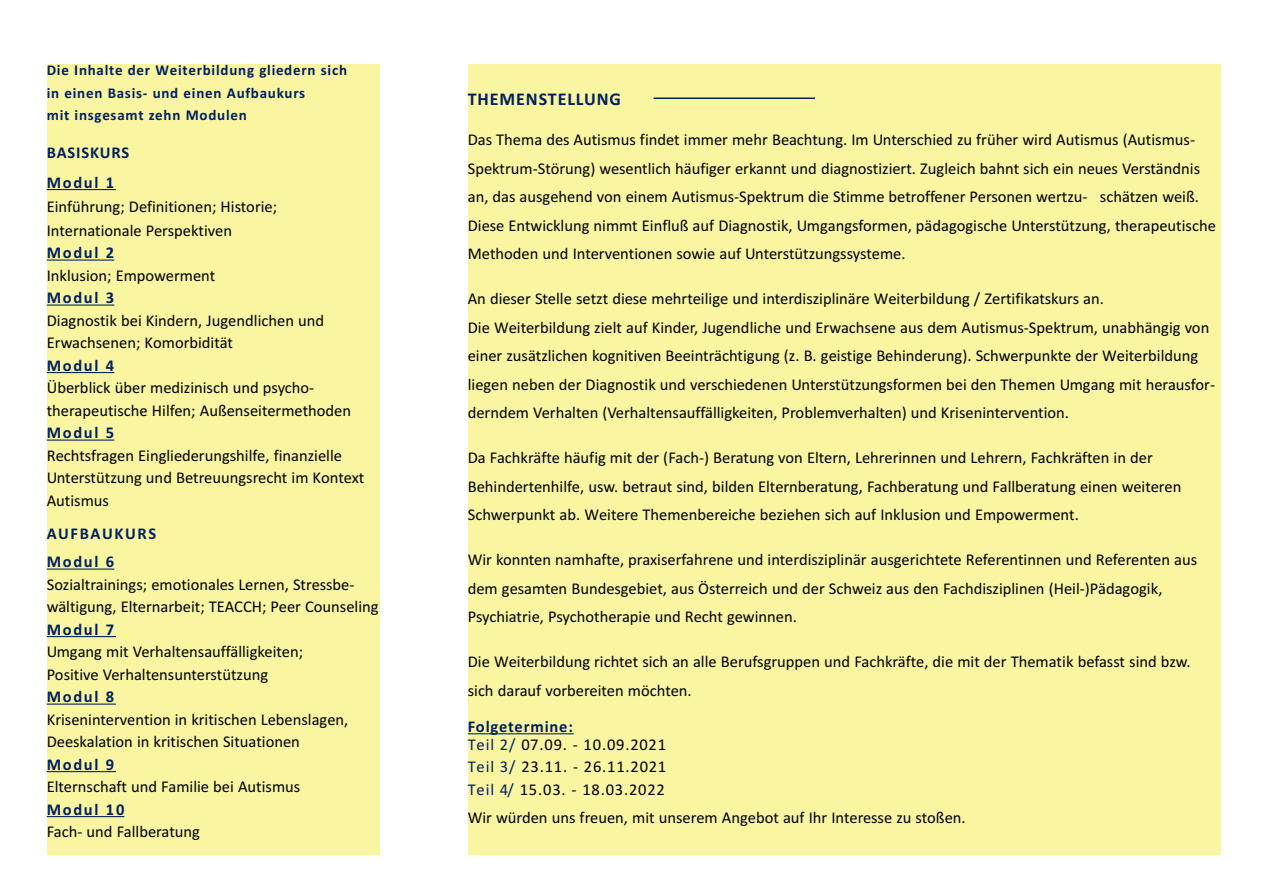
<style>
.page{position:relative;width:1263px;height:893px;background:#fff}
.page>*{position:absolute;margin:0;border:0;box-sizing:border-box;transform-origin:0 0}
.t1{font:700 18px "Calibri";letter-spacing:.05em;color:#002060}
.t2{font:16.5px/28.5px "Calibri";color:#000}
.t3{font:16.5px/18px "Calibri";letter-spacing:.05em;color:#000}
.t4{font:700 16.5px/28.5px "Calibri";letter-spacing:.1em;color:#002060}
.t5{font:700 16.5px/30px "Calibri";letter-spacing:.05em;color:#002060}
.t6{font:700 15px/22.5px "Calibri";letter-spacing:.05em;color:#002060}
.s1{font-weight:700;color:#002060}
.s2{color:#002060}
</style>
<div class="page">
<div style="left:47px;top:64px;width:332px;height:791px;background:#f9f5a1"></div>
<hr style="left:47px;top:189px;width:69px;height:1px;background:#002060">
<hr style="left:47px;top:260px;width:67px;height:1px;background:#002060">
<hr style="left:47px;top:305px;width:67px;height:1px;background:#002060">
<hr style="left:47px;top:372px;width:67px;height:1px;background:#002060">
<hr style="left:47px;top:440px;width:67px;height:1px;background:#002060">
<hr style="left:47px;top:569px;width:67px;height:1px;background:#002060">
<hr style="left:47px;top:636px;width:69px;height:1px;background:#002060">
<hr style="left:47px;top:704px;width:69px;height:1px;background:#002060">
<hr style="left:47px;top:771px;width:69px;height:1px;background:#002060">
<hr style="left:47px;top:816px;width:77px;height:1px;background:#002060">
<div style="left:468px;top:64px;width:752px;height:791px;background:#f9f5a1"></div>
<hr style="left:468px;top:733px;width:106px;height:1px;background:#002060">
<hr style="left:653px;top:98px;width:162px;height:1px;background:#002060">
<p class="t6" style="left:47px;top:59px;width:302px">Die Inhalte der Weiterbildung gliedern sich in einen Basis- und einen Aufbaukurs<br>mit insgesamt zehn Modulen</p>
<p class="t5" style="left:47px;top:137px;width:84px">BASISKURS<br>Modul 1</p>
<p class="t2" style="left:47px;top:194px;width:232px;line-height:24px">Einführung; Definitionen; Historie;<br>Internationale Perspektiven</p>
<p class="t4" style="left:47px;top:238px;width:69px">Modul 2</p>
<p class="t2" style="left:47px;top:261px;width:170px">Inklusion; Empowerment</p>
<p class="t4" style="left:47px;top:283px;width:69px">Modul 3</p>
<p class="t2" style="left:47px;top:309px;width:279px;line-height:22.5px">Diagnostik bei Kindern, Jugendlichen und<br>Erwachsenen; Komorbidität</p>
<p class="t4" style="left:47px;top:351px;width:69px">Modul 4</p>
<p class="t2" style="left:47px;top:376px;width:306px;line-height:22.5px">Überblick über medizinisch und psycho&shy;therapeutische Hilfen; Außenseitermethoden</p>
<p class="t4" style="left:47px;top:418px;width:69px">Modul 5</p>
<p class="t2" style="left:47px;top:444px;width:319px;line-height:22.5px">Rechtsfragen Eingliederungshilfe, finanzielle<br>Unterstützung und Betreuungsrecht im Kontext<br>Autismus</p>
<p class="t4" style="left:47px;top:519px;width:111px">AUFBAUKURS<br>Modul 6</p>
<p class="t2" style="left:47px;top:573px;width:333px;line-height:22.5px">Sozialtrainings; emotionales Lernen, Stressbe&shy;wältigung, Elternarbeit; TEACCH; Peer Counseling</p>
<p class="t4" style="left:47px;top:615px;width:69px">Modul 7</p>
<p class="t2" style="left:47px;top:640px;width:258px;line-height:22.5px">Umgang mit Verhaltensauffälligkeiten;<br>Positive Verhaltensunterstützung</p>
<p class="t4" style="left:47px;top:682px;width:69px">Modul 8</p>
<p class="t2" style="left:47px;top:708px;width:303px;line-height:22.5px">Krisenintervention in kritischen Lebenslagen,<br>Deeskalation in kritischen Situationen</p>
<p class="t4" style="left:47px;top:750px;width:69px">Modul 9</p>
<p class="t2" style="left:47px;top:772px;width:255px">Elternschaft und Familie bei Autismus</p>
<p class="t4" style="left:47px;top:795px;width:79px">Modul 10</p>
<p class="t2" style="left:47px;top:817px;width:155px">Fach- und Fallberatung</p>
<p class="t1" style="left:468px;top:88px;width:155px">THEMENSTELLUNG</p>
<p class="t2" style="left:468px;top:125px;width:750px">Das Thema des Autismus findet immer mehr Beachtung. Im Unterschied zu früher wird Autismus (Autismus-Spektrum-Störung) wesentlich häufiger erkannt und diagnostiziert. Zugleich bahnt sich ein neues Verständnis an, das ausgehend von einem Autismus-Spektrum die Stimme betroffener Personen wertzu- schätzen weiß.<br>Diese Entwicklung nimmt Einfluß auf Diagnostik, Umgangsformen, pädagogische Unterstützung, therapeutische Methoden und Interventionen sowie auf Unterstützungssysteme.</p>
<p class="t2" style="left:468px;top:284px;width:749px">An dieser Stelle setzt diese mehrteilige und interdisziplinäre Weiterbildung / Zertifikatskurs an.<br>Die Weiterbildung zielt auf Kinder, Jugendliche und Erwachsene aus dem Autismus-Spektrum, unabhängig von einer zusätzlichen kognitiven Beeinträchtigung (z. B. geistige Behinderung). Schwerpunkte der Weiterbildung liegen neben der Diagnostik und verschiedenen Unterstützungsformen bei den Themen Umgang mit herausfor&shy;derndem Verhalten (Verhaltensauffälligkeiten, Problemverhalten) und Krisenintervention.</p>
<p class="t2" style="left:468px;top:443px;width:715px">Da Fachkräfte häufig mit der (Fach-) Beratung von Eltern, Lehrerinnen und Lehrern, Fachkräften in der<br>Behindertenhilfe, usw. betraut sind, bilden Elternberatung, Fachberatung und Fallberatung einen weiteren<br>Schwerpunkt ab. Weitere Themenbereiche beziehen sich auf Inklusion und Empowerment.</p>
<p class="t2" style="left:468px;top:545px;width:731px">Wir konnten namhafte, praxiserfahrene und interdisziplinär ausgerichtete Referentinnen und Referenten aus dem gesamten Bundesgebiet, aus Österreich und der Schweiz aus den Fachdisziplinen (Heil-)Pädagogik,<br>Psychiatrie, Psychotherapie und Recht gewinnen.</p>
<p class="t2" style="left:468px;top:647px;width:724px">Die Weiterbildung richtet sich an alle Berufsgruppen und Fachkräfte, die mit der Thematik befasst sind bzw. sich darauf vorbereiten möchten.</p>
<p class="t3" style="left:468px;top:717px;width:200px"><span class="s1">Folgetermine:<br></span><span class="s2">Teil 2/</span> 07.09. - 10.09.2021</p>
<p class="t3" style="left:468px;top:755px;width:200px;line-height:22.5px"><span class="s2">Teil 3/</span> 23.11. - 26.11.2021<br><span class="s2">Teil 4/</span> 15.03. - 18.03.2022</p>
<p class="t2" style="left:468px;top:803px;width:499px">Wir würden uns freuen, mit unserem Angebot auf Ihr Interesse zu stoßen.</p>
</div>
